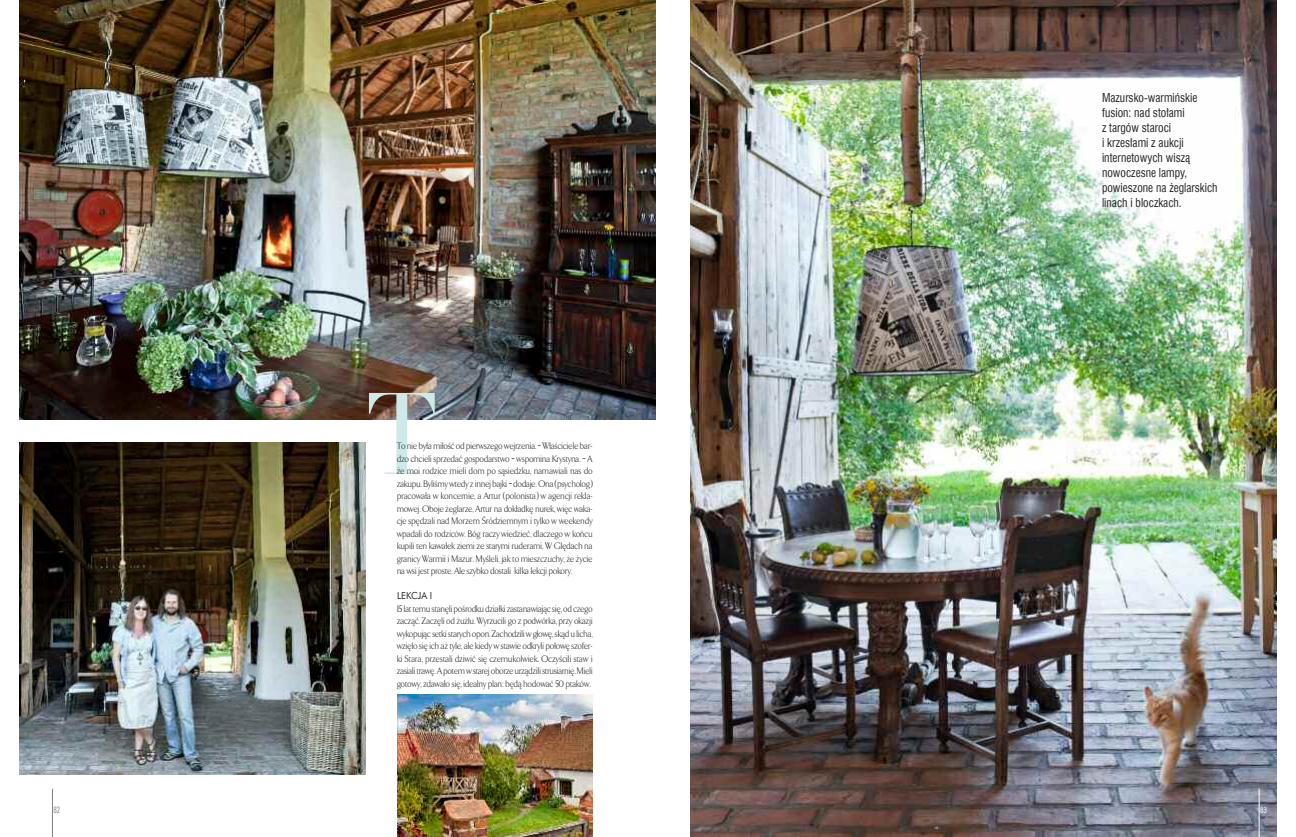
<style>
.page{position:relative;width:1296px;height:837px;background:#fff}
.page>*{position:absolute;margin:0;border:0;box-sizing:border-box;transform-origin:0 0}
.t1{font:113.8px "Didot";color:#cee9e7;scale:.95 1}
.t2{font:12px/15px "Swis 721 Cn EU";color:#272627;scale:.95 1}
.t3{font:9.7px/12.5px "TF Arrow PL Light";color:#272627;text-align:justify;scale:.95 1}
.t4{font:9.7px "Futura EU";color:#272627;scale:.95 1}
.t5{font:9px "Futura Lt Cn EU";color:#7f8184}
.t6{font:9px "Futura Lt Cn EU";color:#fff}
</style>
<div class="page">
<img style="left:20px;top:0;width:635px;height:420px">
<img style="left:690px;top:0;width:586px;height:836px">
<hr style="left:1258px;top:788px;width:1px;height:48px;background:#fff">
<hr style="left:52px;top:788px;width:1px;height:48px;background:#7f8184">
<img style="left:20px;top:442px;width:346px;height:332px">
<img style="left:397px;top:694px;width:195px;height:142px">
<h1 class="t1" style="left:365px;top:367px;width:79px">T</h1>
<p class="t3" style="left:397px;top:439px;width:207px">To nie była miłość od pierwszego wejrzenia. – Właściciele bar&shy;dzo chcieli sprzedać gospodarstwo – wspomina Krystyna. – A że moi rodzice mieli dom po sąsiedzku, namawiali nas do zakupu.Byliśmywtedyzinnejbajki–dodaje.Ona(psycholog) pracowała w koncernie, a Artur (polonista) w agencji rekla&shy;mowej. Oboje żeglarze, Artur na dokładkę nurek, więc waka&shy;cje spędzali nad Morzem Śródziemnym i tylko w weekendy wpadali do rodziców. Bóg raczy wiedzieć, dlaczego w końcu kupili ten kawałek ziemi ze starymi ruderami. W Ględach na granicy Warmii i Mazur. Myśleli, jak to mieszczuchy, że życie na wsi jest proste. Ale szybko dostali kilka lekcji pokory.</p>
<p class="t4" style="left:397px;top:589px;width:39px">LEKCJA I</p>
<p class="t3" style="left:397px;top:602px;width:207px">15lattemustanęlipośrodkudziałkizastanawiającsię,odczego zacząć. Zaczęli od żużlu. Wyrzucili go z podwórka, przy okazji wykopującsetkistarychopon.Zachodziliwgłowę,skądulicha, wzięło się ich aż tyle, ale kiedy w stawie odkryli połowę szofer&shy;ki Stara, przestali dziwić się czemukolwiek. Oczyścili staw i zasialitrawę.Apotemwstarejoborzeurządzilistrusiarnię.Mieli gotowy, zdawało się, idealny plan: będą hodować 50 ptaków.</p>
<p class="t2" style="left:1102px;top:90px;width:123px">Mazursko-warmińskie fusion: nad stołami<br>z targów staroci<br>i krzesłami z aukcji internetowych wiszą nowoczesne lampy, powieszone na żeglarskich linach i bloczkach.</p>
<p class="t5" style="left:53px;top:803px;width:9px">82</p>
<p class="t6" style="left:1260px;top:803px;width:9px">83</p>
</div>
